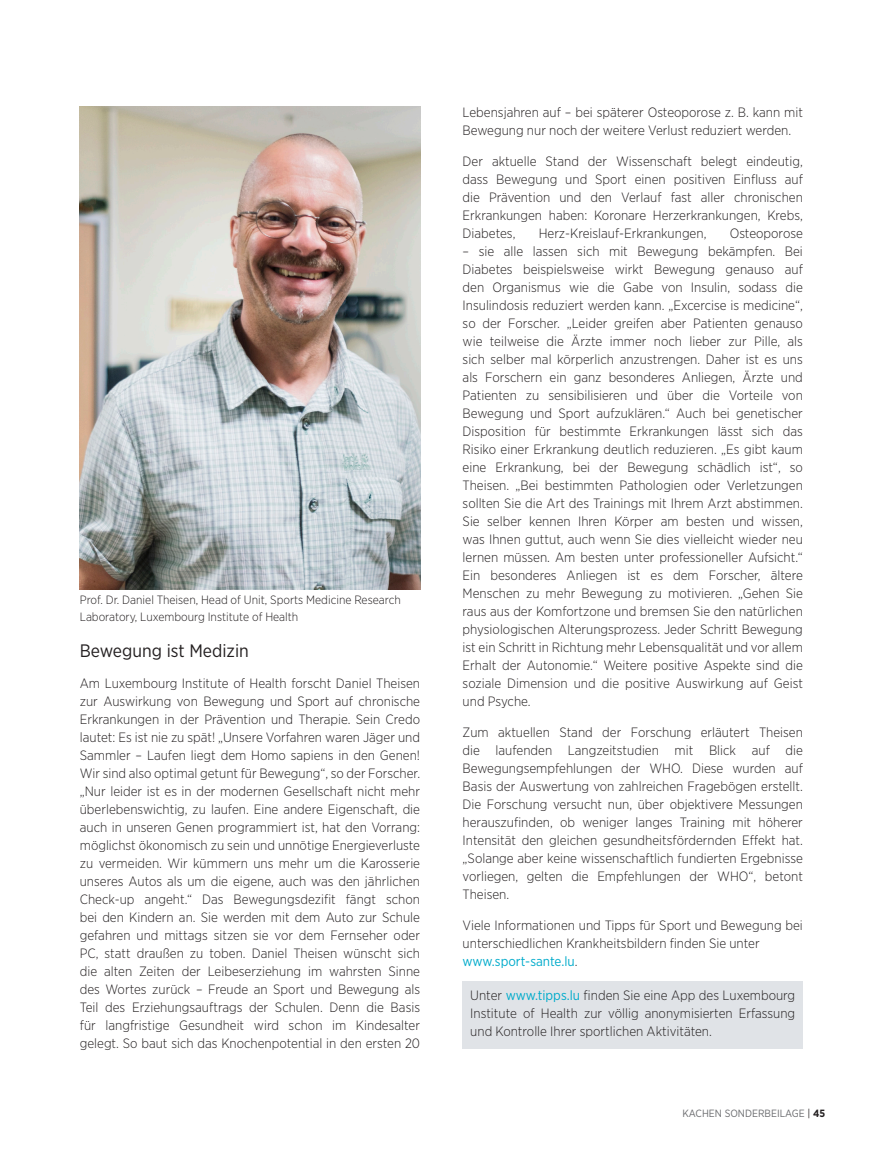
<style>
.page{position:relative;width:888px;height:1149px;background:#fff}
.page>*{position:absolute;margin:0;border:0;box-sizing:border-box;transform-origin:0 0}
.t1{font:18px "Gotham Narrow";color:#231f20}
.t2{font:300 13.5px/18px "Gotham Narrow";color:#231f20;text-align:justify}
.t3{font:300 12px/16.5px "Gotham Narrow";color:#231f20}
.t4{font:10.5px "Gotham Narrow";color:#6c6d70}
.s1{font-weight:400;color:#00abcb}
.s2{color:#231f20}
.s3{font-weight:700;color:#231f20}
</style>
<div class="page">
<div style="left:462px;top:981px;width:341px;height:67px;background:#e0e3e7"></div>
<img style="left:80px;top:106px;width:340px;height:483px">
<p class="t3" style="left:80px;top:591px;width:322px">Prof. Dr. Daniel Theisen, Head of Unit, Sports Medicine Research<br>Laboratory, Luxembourg Institute of Health</p>
<h1 class="t1" style="left:80px;top:639px;width:170px">Bewegung ist Medizin</h1>
<p class="t2" style="left:80px;top:673px;width:342px">Am Luxembourg Institute of Health forscht Daniel Theisen zur Auswirkung von Bewegung und Sport auf chronische Erkrankungen in der Prävention und Therapie. Sein Credo lautet: Es ist nie zu spät! „Unsere Vorfahren waren Jäger und Sammler – Laufen liegt dem Homo sapiens in den Genen!<br>Wir sind also optimal getunt für Bewegung“, so der Forscher. „Nur leider ist es in der modernen Gesellschaft nicht mehr überlebenswichtig, zu laufen. Eine andere Eigenschaft, die auch in unseren Genen programmiert ist, hat den Vorrang: möglichst ökonomisch zu sein und unnötige Energieverluste zu vermeiden. Wir kümmern uns mehr um die Karosserie unseres Autos als um die eigene, auch was den jährlichen Check-up angeht.“ Das Bewegungsdezifit fängt schon bei den Kindern an. Sie werden mit dem Auto zur Schule gefahren und mittags sitzen sie vor dem Fernseher oder PC, statt draußen zu toben. Daniel Theisen wünscht sich die alten Zeiten der Leibeserziehung im wahrsten Sinne des Wortes zurück – Freude an Sport und Bewegung als Teil des Erziehungsauftrags der Schulen. Denn die Basis für langfristige Gesundheit wird schon im Kindesalter gelegt. So baut sich das Knochenpotential in den ersten 20</p>
<p class="t2" style="left:462px;top:103px;width:342px">Lebensjahren auf – bei späterer Osteoporose z. B. kann mit<br>Bewegung nur noch der weitere Verlust reduziert werden.</p>
<p class="t2" style="left:462px;top:152px;width:342px">Der aktuelle Stand der Wissenschaft belegt eindeutig, dass Bewegung und Sport einen positiven Einfluss auf die Prävention und den Verlauf fast aller chronischen Erkrankungen haben: Koronare Herzerkrankungen, Krebs, Diabetes,</p>
<p class="t2" style="left:539px;top:224px;width:169px">Herz-Kreislauf-Erkrankungen,</p>
<p class="t2" style="left:729px;top:224px;width:75px">Osteoporose</p>
<p class="t2" style="left:462px;top:242px;width:342px">– sie alle lassen sich mit Bewegung bekämpfen. Bei Diabetes beispielsweise wirkt Bewegung genauso auf den Organismus wie die Gabe von Insulin, sodass die Insulindosis reduziert werden kann. „Excercise is medicine“, so der Forscher. „Leider greifen aber Patienten genauso wie teilweise die Ärzte immer noch lieber zur Pille, als sich selber mal körperlich anzustrengen. Daher ist es uns als Forschern ein ganz besonderes Anliegen, Ärzte und Patienten zu sensibilisieren und über die Vorteile von Bewegung und Sport aufzuklären.“ Auch bei genetischer Disposition für bestimmte Erkrankungen lässt sich das Risiko einer Erkrankung deutlich reduzieren. „Es gibt kaum eine Erkrankung, bei der Bewegung schädlich ist“, so Theisen. „Bei bestimmten Pathologien oder Verletzungen sollten Sie die Art des Trainings mit Ihrem Arzt abstimmen.<br>Sie selber kennen Ihren Körper am besten und wissen, was Ihnen guttut, auch wenn Sie dies vielleicht wieder neu lernen müssen. Am besten unter professioneller Aufsicht.“ Ein besonderes Anliegen ist es dem Forscher, ältere Menschen zu mehr Bewegung zu motivieren. „Gehen Sie raus aus der Komfortzone und bremsen Sie den natürlichen physiologischen Alterungsprozess. Jeder Schritt Bewegung ist ein Schritt in Richtung mehr Lebensqualität und vor allem Erhalt der Autonomie.“ Weitere positive Aspekte sind die soziale Dimension und die positive Auswirkung auf Geist und Psyche.</p>
<p class="t2" style="left:462px;top:723px;width:342px">Zum aktuellen Stand der Forschung erläutert Theisen die laufenden Langzeitstudien mit Blick auf die Bewegungsempfehlungen der WHO. Diese wurden auf Basis der Auswertung von zahlreichen Fragebögen erstellt.<br>Die Forschung versucht nun, über objektivere Messungen herauszufinden, ob weniger langes Training mit höherer Intensität den gleichen gesundheitsfördernden Effekt hat. „Solange aber keine wissenschaftlich fundierten Ergebnisse vorliegen, gelten die Empfehlungen der WHO“, betont Theisen.</p>
<p class="t2" style="left:462px;top:915px;width:342px;text-align:left">Viele Informationen und Tipps für Sport und Bewegung bei unterschiedlichen Krankheitsbildern finden Sie unter <span class="s1">www.sport-sante.lu</span>.</p>
<p class="t2" style="left:470px;top:985px;width:326px">Unter <span class="s1">www.tipps.lu</span> finden Sie eine App des Luxembourg Institute of Health zur völlig anonymisierten Erfassung und Kontrolle Ihrer sportlichen Aktivitäten.</p>
<p class="t4" style="left:682px;top:1106px;width:144px">KACHEN SONDERBEILAGE <span class="s2">|</span> <span class="s3">45</span></p>
</div>
